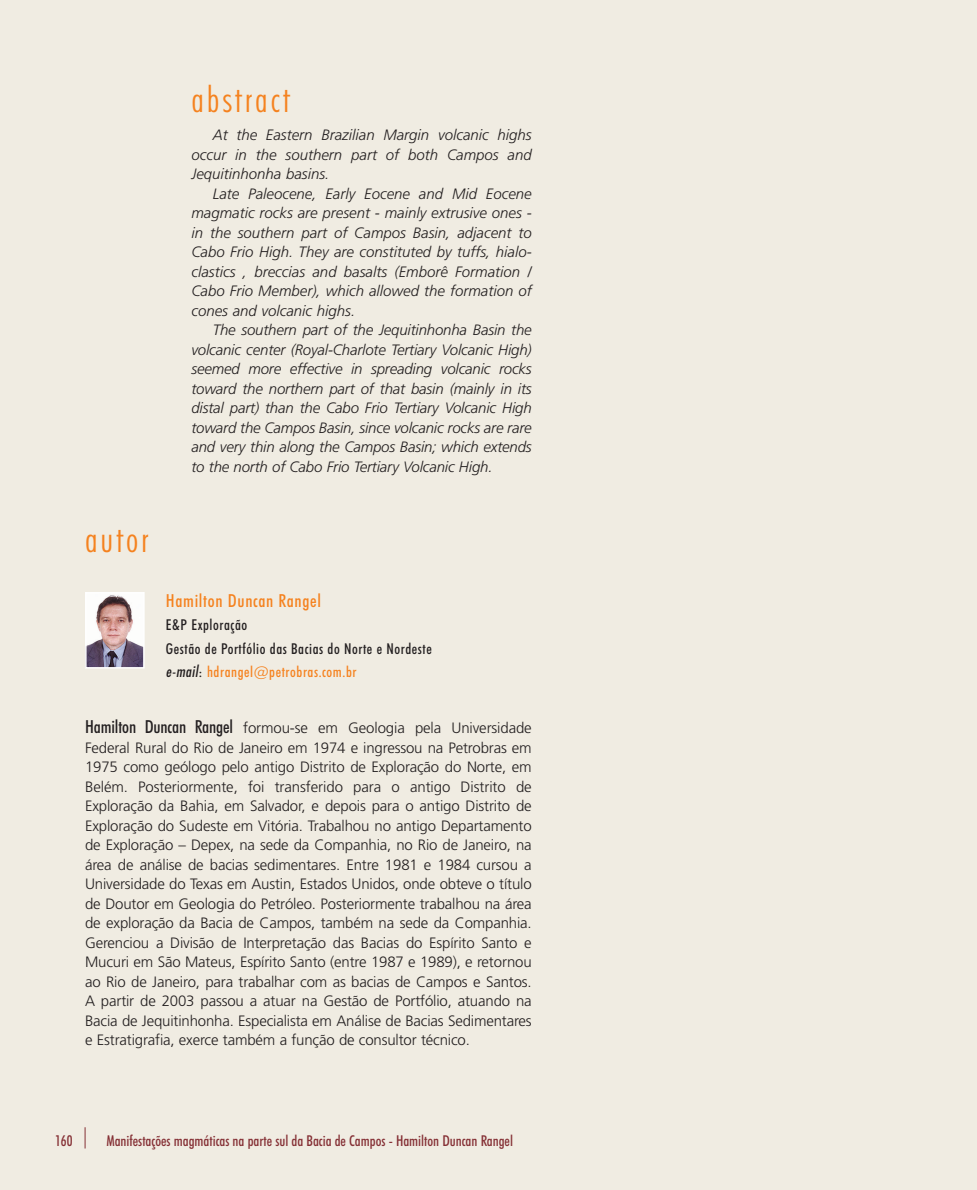
<style>
.page{position:relative;width:977px;height:1190px;background:#fff}
.page>*{position:absolute;margin:0;border:0;box-sizing:border-box;transform-origin:0 0}
.t1{font:300 condensed 36px "Futura BT";letter-spacing:.08em;color:#f5821f}
.t2{font:500 condensed 18px "Futura BT";letter-spacing:.04em;color:#f5821f}
.t3{font:300 15px/19.5px "Frutiger";letter-spacing:-.01em;color:#231f20;text-align:justify}
.t4{font:italic 300 15px/19.5px "Frutiger";color:#231f20;text-align:justify}
.t5{font:500 condensed 15px/23.5px "Futura BT";letter-spacing:.04em;color:#231f20}
.t6{font:500 condensed 15px "Futura BT";color:#853035}
.s1{font-family:"Futura Md Cn BT";font-weight:400;font-style:italic;font-stretch:normal}
.s2{color:#f5821f}
.s3{font-family:"Futura BT";font-weight:500;font-stretch:condensed;font-size:18px}
</style>
<div class="page">
<div style="left:0;top:0;width:976px;height:1189px;background:#f0ece2"></div>
<img style="left:88px;top:595px;width:54px;height:70px">
<div style="left:85px;top:592px;width:60px;height:76px;border:2px solid #fff"></div>
<svg style="left:85px;top:1127px;width:1px;height:21px"></svg>
<h1 class="t1" style="left:85px;top:527px;width:65px">autor</h1>
<h1 class="t1" style="left:191px;top:87px;width:100px">abstract</h1>
<p class="t4" style="left:191px;top:126px;width:342px;text-indent:21px">At the Eastern Brazilian Margin volcanic highs occur in the southern part of both Campos and Jequitinhonha basins.</p>
<p class="t4" style="left:191px;top:185px;width:342px;text-indent:21px">Late Paleocene, Early Eocene and Mid Eocene magmatic rocks are present - mainly extrusive ones - in the southern part of Campos Basin, adjacent to Cabo Frio High. They are constituted by tuffs, hialo&shy;clastics , breccias and basalts (Emborê Formation / Cabo Frio Member), which allowed the formation of cones and volcanic highs.</p>
<p class="t4" style="left:191px;top:321px;width:342px;text-indent:21px">The southern part of the Jequitinhonha Basin the volcanic center (Royal-Charlote Tertiary Volcanic High) seemed more effective in spreading volcanic rocks toward the northern part of that basin (mainly in its distal part) than the Cabo Frio Tertiary Volcanic High toward the Campos Basin, since volcanic rocks are rare and very thin along the Campos Basin; which extends to the north of Cabo Frio Tertiary Volcanic High.</p>
<p class="t2" style="left:166px;top:594px;width:156px">Hamilton Duncan Rangel</p>
<p class="t5" style="left:166px;top:616px;width:267px">E&amp;P Exploração<br>Gestão de Portfólio das Bacias do Norte e Nordeste <span class="s1">e-mail</span>: <span class="s2">hdrangel@petrobras.com.br</span></p>
<p class="t3" style="left:85px;top:719px;width:448px"><span class="s3">Hamilton Duncan Rangel</span> formou-se em Geologia pela Universidade Federal Rural do Rio de Janeiro em 1974 e ingressou na Petrobras em 1975 como geólogo pelo antigo Distrito de Exploração do Norte, em Belém. Posteriormente, foi transferido para o antigo Distrito de Exploração da Bahia, em Salvador, e depois para o antigo Distrito de Exploração do Sudeste em Vitória. Trabalhou no antigo Departamento de Exploração – Depex, na sede da Companhia, no Rio de Janeiro, na área de análise de bacias sedimentares. Entre 1981 e 1984 cursou a Universidade do Texas em Austin, Estados Unidos, onde obteve o título de Doutor em Geologia do Petróleo. Posteriormente trabalhou na área de exploração da Bacia de Campos, também na sede da Companhia.<br>Gerenciou a Divisão de Interpretação das Bacias do Espírito Santo e Mucuri em São Mateus, Espírito Santo (entre 1987 e 1989), e retornou ao Rio de Janeiro, para trabalhar com as bacias de Campos e Santos.<br>A partir de 2003 passou a atuar na Gestão de Portfólio, atuando na Bacia de Jequitinhonha. Especialista em Análise de Bacias Sedimentares e Estratigrafia, exerce também a função de consultor técnico.</p>
<p class="t6" style="left:55px;top:1135px;width:19px">160</p>
<p class="t6" style="left:106px;top:1135px;width:408px">Manifestações magmáticas na parte sul da Bacia de Campos - Hamilton Duncan Rangel</p>
</div>
